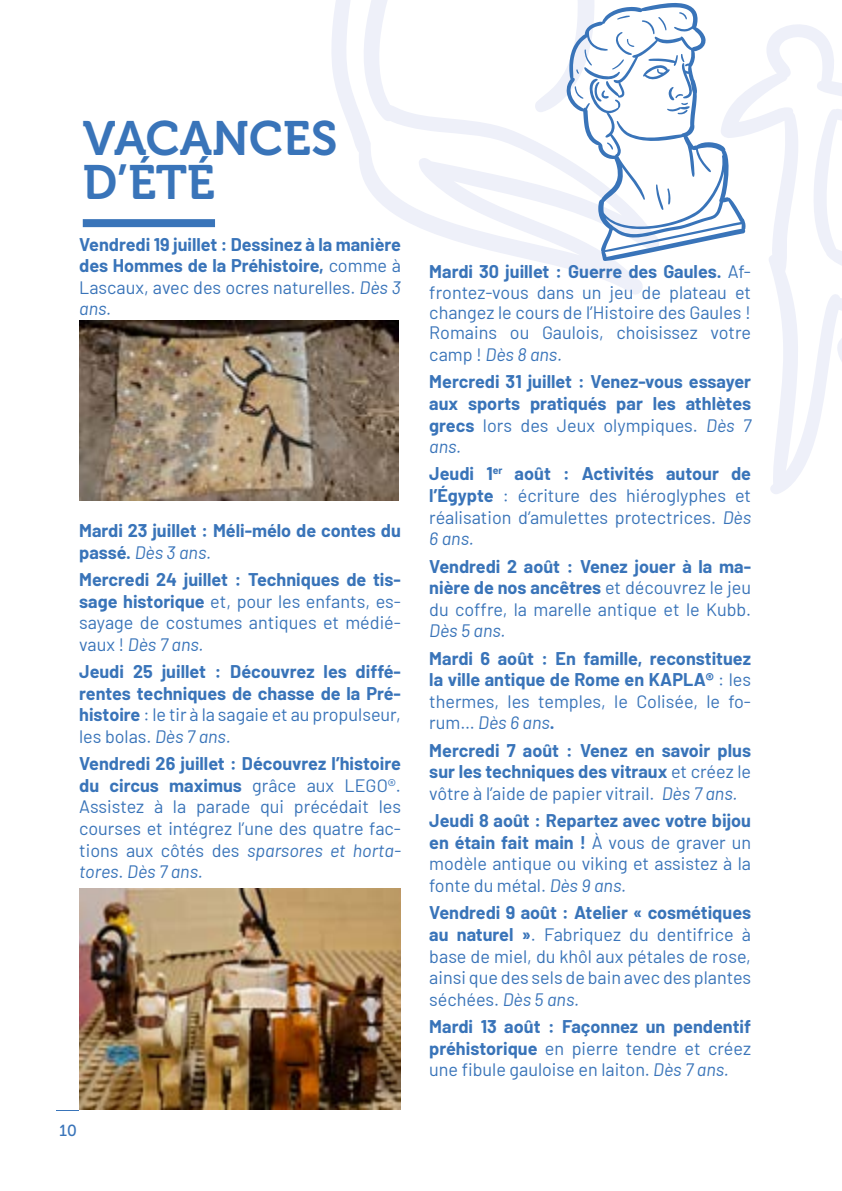
<style>
.page{position:relative;width:842px;height:1191px;background:#fff}
.page>*{position:absolute;margin:0;border:0;box-sizing:border-box;transform-origin:0 0}
.t1{font:48px/44px "Museo 700";color:#3974b9}
.t2{font:18px/21.6px "Barlow";color:#3974b9;text-align:justify}
.t3{font:700 18px/21.6px "Barlow";color:#3974b9;text-align:justify}
.t4{font:italic 18px "Barlow";color:#3974b9}
.t5{font:16px "Museo 500";color:#3974b9}
.s1{font-weight:400}
.s2{font-weight:400;font-style:italic}
.s3{font-weight:700}
.s4{font-style:italic}
</style>
<div class="page">
<svg style="left:332px;top:0;width:311px;height:295px"></svg>
<svg style="left:746px;top:24px;width:96px;height:470px"></svg>
<svg style="left:566px;top:3px;width:180px;height:258px"></svg>
<svg style="left:656px;top:184px;width:15px;height:26px"></svg>
<svg style="left:643px;top:54px;width:42px;height:26px"></svg>
<svg style="left:667px;top:87px;width:23px;height:28px"></svg>
<svg style="left:642px;top:17px;width:24px;height:17px"></svg>
<svg style="left:607px;top:142px;width:6px;height:8px"></svg>
<svg style="left:679px;top:12px;width:8px;height:8px"></svg>
<svg style="left:617px;top:16px;width:13px;height:4px"></svg>
<svg style="left:575px;top:32px;width:59px;height:70px"></svg>
<div style="left:83px;top:219px;width:132px;height:8px;background:#3974b9"></div>
<img style="left:79px;top:888px;width:322px;height:221px">
<img style="left:79px;top:320px;width:320px;height:180px">
<h1 class="t1" style="left:83px;top:117px;width:256px">VACANCES<br>D’ÉTÉ</h1>
<p class="t3" style="left:79px;top:232px;width:323px">Vendredi 19 juillet : Dessinez à la manière des Hommes de la Préhistoire, <span class="s1">comme à Lascaux, avec des ocres naturelles.</span> <span class="s2">Dès 3 ans.</span></p>
<p class="t3" style="left:79px;top:518px;width:323px">Mardi 23 juillet : Méli-mélo de contes du passé. <span class="s2">Dès 3 ans.</span></p>
<p class="t2" style="left:79px;top:567px;width:323px"><span class="s3">Mercredi 24 juillet : Techniques de tis&shy;sage historique</span> et, pour les enfants, es&shy;sayage de costumes antiques et médié&shy;vaux ! <span class="s4">Dès 7 ans.</span></p>
<p class="t3" style="left:79px;top:659px;width:323px">Jeudi 25 juillet : Découvrez les diffé&shy;rentes techniques de chasse de la Pré&shy;histoire <span class="s1">: le tir à la sagaie et au propulseur, les bolas.</span> <span class="s2">Dès 7 ans.</span></p>
<p class="t2" style="left:79px;top:751px;width:323px"><span class="s3">Vendredi 26 juillet : Découvrez l’histoire du circus maximus</span> grâce aux LEGO®.<br>Assistez à la parade qui précédait les courses et intégrez l’une des quatre fac&shy;tions aux côtés des <span class="s4">sparsores et horta&shy;tores</span>. <span class="s4">Dès 7 ans.</span></p>
<p class="t5" style="left:59px;top:1122px;width:19px">10</p>
<p class="t2" style="left:429px;top:259px;width:323px;line-height:20.8px"><span class="s3">Mardi 30 juillet : Guerre des Gaules.</span> Af&shy;frontez-vous dans un jeu de plateau et changez le cours de l’Histoire des Gaules !<br>Romains ou Gaulois, choisissez votre camp ! <span class="s4">Dès 8 ans.</span></p>
<p class="t3" style="left:429px;top:370px;width:323px">Mercredi 31 juillet : Venez-vous essayer aux sports pratiqués par les athlètes grecs <span class="s1">lors des Jeux olympiques.</span> <span class="s2">Dès 7 ans.</span></p>
<p class="t2" style="left:429px;top:462px;width:323px"><span class="s3">Jeudi 1</span><sup>er</sup> <span class="s3">août : Activités autour de l’Égypte</span> : écriture des hiéroglyphes et réalisation d’amulettes protectrices. <span class="s4">Dès 6 ans.</span></p>
<p class="t2" style="left:429px;top:554px;width:323px"><span class="s3">Vendredi 2 août : Venez jouer à la ma&shy;nière de nos ancêtres</span> et découvrez le jeu du coffre, la marelle antique et le Kubb.</p>
<p class="t4" style="left:429px;top:618px;width:78px">Dès 5 ans.</p>
<p class="t3" style="left:429px;top:646px;width:323px">Mardi 6 août : En famille, reconstituez la ville antique de Rome en KAPLA® <span class="s1">: les thermes, les temples, le Colisée, le fo&shy;rum…</span> <span class="s2">Dès 6 ans</span>.</p>
<p class="t3" style="left:429px;top:738px;width:323px">Mercredi 7 août : Venez en savoir plus sur les techniques des vitraux <span class="s1">et créez le vôtre à l’aide de papier vitrail.</span> <span class="s2">Dès 7 ans.</span></p>
<p class="t2" style="left:429px;top:808px;width:323px"><span class="s3">Jeudi 8 août : Repartez avec votre bijou en étain fait main !</span> À vous de graver un modèle antique ou viking et assistez à la fonte du métal. <span class="s4">Dès 9 ans.</span></p>
<p class="t2" style="left:429px;top:900px;width:323px"><span class="s3">Vendredi 9 août : Atelier « cosmétiques au naturel »</span>. Fabriquez du dentifrice à base de miel, du khôl aux pétales de rose, ainsi que des sels de bain avec des plantes séchées. <span class="s4">Dès 5 ans.</span></p>
<p class="t2" style="left:429px;top:1014px;width:323px"><span class="s3">Mardi 13 août : Façonnez un pendentif préhistorique</span> en pierre tendre et créez une fibule gauloise en laiton. <span class="s4">Dès 7 ans.</span></p>
</div>
